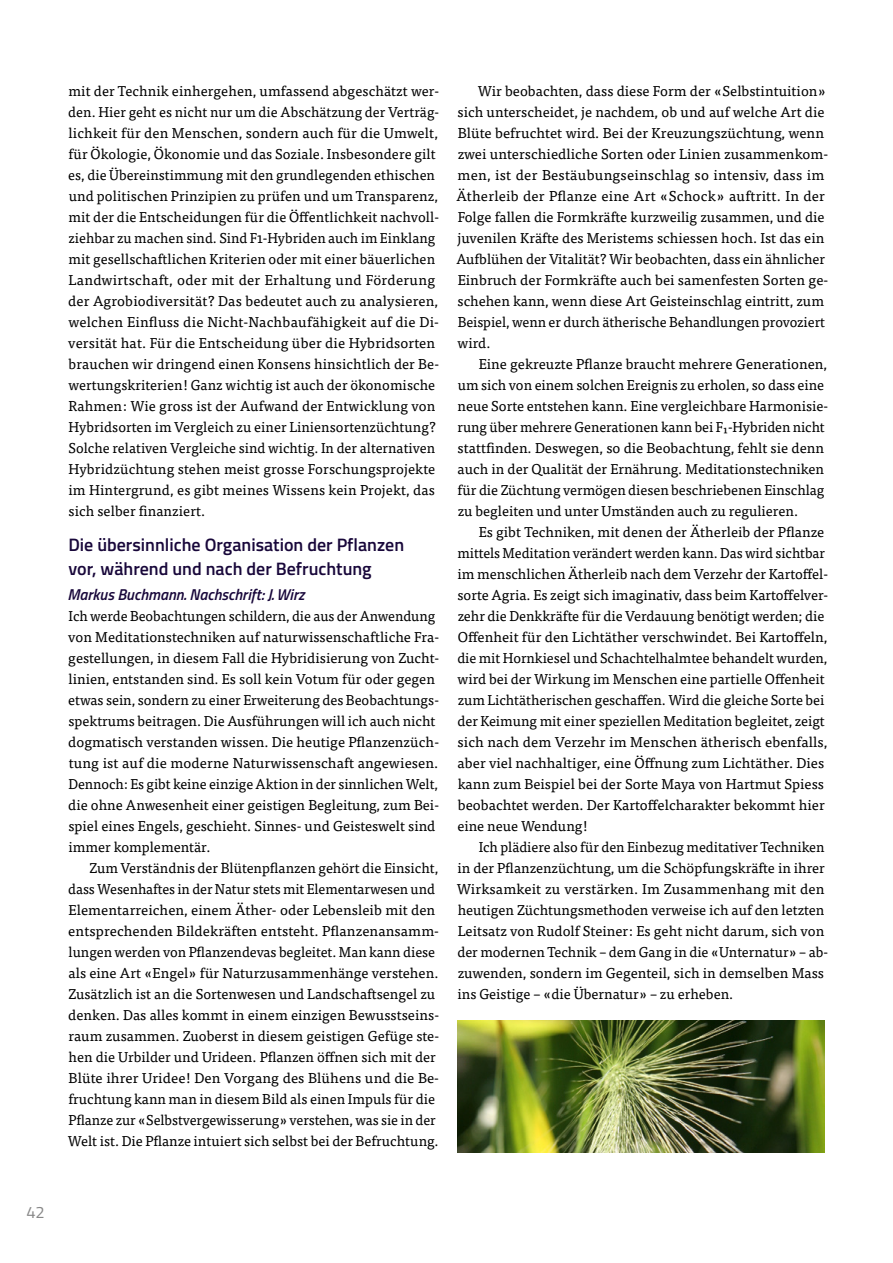
<style>
.page{position:relative;width:893px;height:1263px;background:#fff}
.page>*{position:absolute;margin:0;border:0;box-sizing:border-box;transform-origin:0 0}
.t1{font:600 18px/24px "Titillium";color:#18073a}
.t2{font:16.5px "Titillium";color:#878787}
.t3{font:italic 600 15.75px "Titillium";color:#18073a}
.t4{font:14.25px/21px "Tisa Pro";color:#000}
</style>
<div class="page">
<img style="left:457px;top:1020px;width:368px;height:132px">
<p class="t2" style="left:26px;top:1200px;width:20px">42</p>
<p class="t4" style="left:68px;top:80px;width:372px">mit der Technik einhergehen, umfassend abgeschätzt wer&shy;den. Hier geht es nicht nur um die Abschätzung der Verträg&shy;lichkeit für den Menschen, sondern auch für die Umwelt, für Ökologie, Ökonomie und das Soziale. Insbesondere gilt es, die Übereinstimmung mit den grundlegenden ethischen und politischen Prinzipien zu prüfen und um Transparenz, mit der die Entscheidungen für die Öffentlichkeit nachvoll&shy;ziehbar zu machen sind. Sind F1-Hybriden auch im Einklang mit gesellschaftlichen Kriterien oder mit einer bäuerlichen Landwirtschaft, oder mit der Erhaltung und Förderung der Agrobiodiversität? Das bedeutet auch zu analysieren, welchen Einfluss die Nicht-Nachbaufähigkeit auf die Di&shy;versität hat. Für die Entscheidung über die Hybridsorten brauchen wir dringend einen Konsens hinsichtlich der Be&shy;wertungskriterien! Ganz wichtig ist auch der ökonomische Rahmen: Wie gross ist der Aufwand der Entwicklung von Hybridsorten im Vergleich zu einer Liniensortenzüchtung?<br>Solche relativen Vergleiche sind wichtig. In der alternativen Hybridzüchtung stehen meist grosse Forschungsprojekte im Hintergrund, es gibt meines Wissens kein Projekt, das sich selber finanziert.</p>
<p class="t1" style="left:68px;top:531px;width:337px">Die übersinnliche Organisation der Pflanzen vor, während und nach der Befruchtung</p>
<p class="t3" style="left:67px;top:582px;width:239px">Markus Buchmann. Nachschrift: J. Wirz</p>
<p class="t4" style="left:68px;top:605px;width:372px">Ich werde Beobachtungen schildern, die aus der Anwendung von Meditationstechniken auf naturwissenschaftliche Fra&shy;gestellungen, in diesem Fall die Hybridisierung von Zucht&shy;linien, entstanden sind. Es soll kein Votum für oder gegen etwas sein, sondern zu einer Erweiterung des Beobachtungs&shy;spektrums beitragen. Die Ausführungen will ich auch nicht dogmatisch verstanden wissen. Die heutige Pflanzenzüch&shy;tung ist auf die moderne Naturwissenschaft angewiesen.<br>Dennoch: Es gibt keine einzige Aktion in der sinnlichen Welt, die ohne Anwesenheit einer geistigen Begleitung, zum Bei&shy;spiel eines Engels, geschieht. Sinnes- und Geisteswelt sind immer komplementär.</p>
<p class="t4" style="left:68px;top:857px;width:373px;text-indent:22px">Zum Verständnis der Blütenpflanzen gehört die Einsicht, dass Wesenhaftes in der Natur stets mit Elementarwesen und Elementarreichen, einem Äther- oder Lebensleib mit den entsprechenden Bildekräften entsteht. Pflanzenansamm&shy;lungen werden von Pflanzendevas begleitet. Man kann diese als eine Art «Engel» für Naturzusammenhänge verstehen.<br>Zusätzlich ist an die Sortenwesen und Landschaftsengel zu denken. Das alles kommt in einem einzigen Bewusstseins&shy;raum zusammen. Zuoberst in diesem geistigen Gefüge ste&shy;hen die Urbilder und Urideen. Pflanzen öffnen sich mit der Blüte ihrer Uridee! Den Vorgang des Blühens und die Be&shy;fruchtung kann man in diesem Bild als einen Impuls für die Pflanze zur «Selbstvergewisserung» verstehen, was sie in der Welt ist. Die Pflanze intuiert sich selbst bei der Befruchtung.</p>
<p class="t4" style="left:456px;top:80px;width:373px;text-indent:22px">Wir beobachten, dass diese Form der «Selbstintuition» sich unterscheidet, je nachdem, ob und auf welche Art die Blüte befruchtet wird. Bei der Kreuzungszüchtung, wenn zwei unterschiedliche Sorten oder Linien zusammenkom&shy;men, ist der Bestäubungseinschlag so intensiv, dass im Ätherleib der Pflanze eine Art «Schock» auftritt. In der Folge fallen die Formkräfte kurzweilig zusammen, und die juvenilen Kräfte des Meristems schiessen hoch. Ist das ein Aufblühen der Vitalität? Wir beobachten, dass ein ähnlicher Einbruch der Formkräfte auch bei samenfesten Sorten ge&shy;schehen kann, wenn diese Art Geisteinschlag eintritt, zum Beispiel, wenn er durch ätherische Behandlungen provoziert wird.</p>
<p class="t4" style="left:458px;top:353px;width:372px;text-indent:21px">Eine gekreuzte Pflanze braucht mehrere Generationen, um sich von einem solchen Ereignis zu erholen, so dass eine neue Sorte entstehen kann. Eine vergleichbare Harmonisie&shy;rung über mehrere Generationen kann bei F1-Hybriden nicht stattfinden. Deswegen, so die Beobachtung, fehlt sie denn auch in der Qualität der Ernährung. Meditationstechniken für die Züchtung vermögen diesen beschriebenen Einschlag zu begleiten und unter Umständen auch zu regulieren.</p>
<p class="t4" style="left:457px;top:521px;width:372px;text-indent:21px">Es gibt Techniken, mit denen der Ätherleib der Pflanze mittels Meditation verändert werden kann. Das wird sichtbar im menschlichen Ätherleib nach dem Verzehr der Kartoffel&shy;sorte Agria. Es zeigt sich imaginativ, dass beim Kartoffelver&shy;zehr die Denkkräfte für die Verdauung benötigt werden; die Offenheit für den Lichtäther verschwindet. Bei Kartoffeln, die mit Hornkiesel und Schachtelhalmtee behandelt wurden, wird bei der Wirkung im Menschen eine partielle Offenheit zum Lichtätherischen geschaffen. Wird die gleiche Sorte bei der Keimung mit einer speziellen Meditation begleitet, zeigt sich nach dem Verzehr im Menschen ätherisch ebenfalls, aber viel nachhaltiger, eine Öffnung zum Lichtäther. Dies kann zum Beispiel bei der Sorte Maya von Hartmut Spiess beobachtet werden. Der Kartoffelcharakter bekommt hier eine neue Wendung!</p>
<p class="t4" style="left:457px;top:836px;width:373px;text-indent:22px">Ich plädiere also für den Einbezug meditativer Techniken in der Pflanzenzüchtung, um die Schöpfungskräfte in ihrer Wirksamkeit zu verstärken. Im Zusammenhang mit den heutigen Züchtungsmethoden verweise ich auf den letzten Leitsatz von Rudolf Steiner: Es geht nicht darum, sich von der modernen Technik – dem Gang in die «Unternatur» – ab&shy;zuwenden, sondern im Gegenteil, sich in demselben Mass ins Geistige – «die Übernatur» – zu erheben.</p>
</div>
